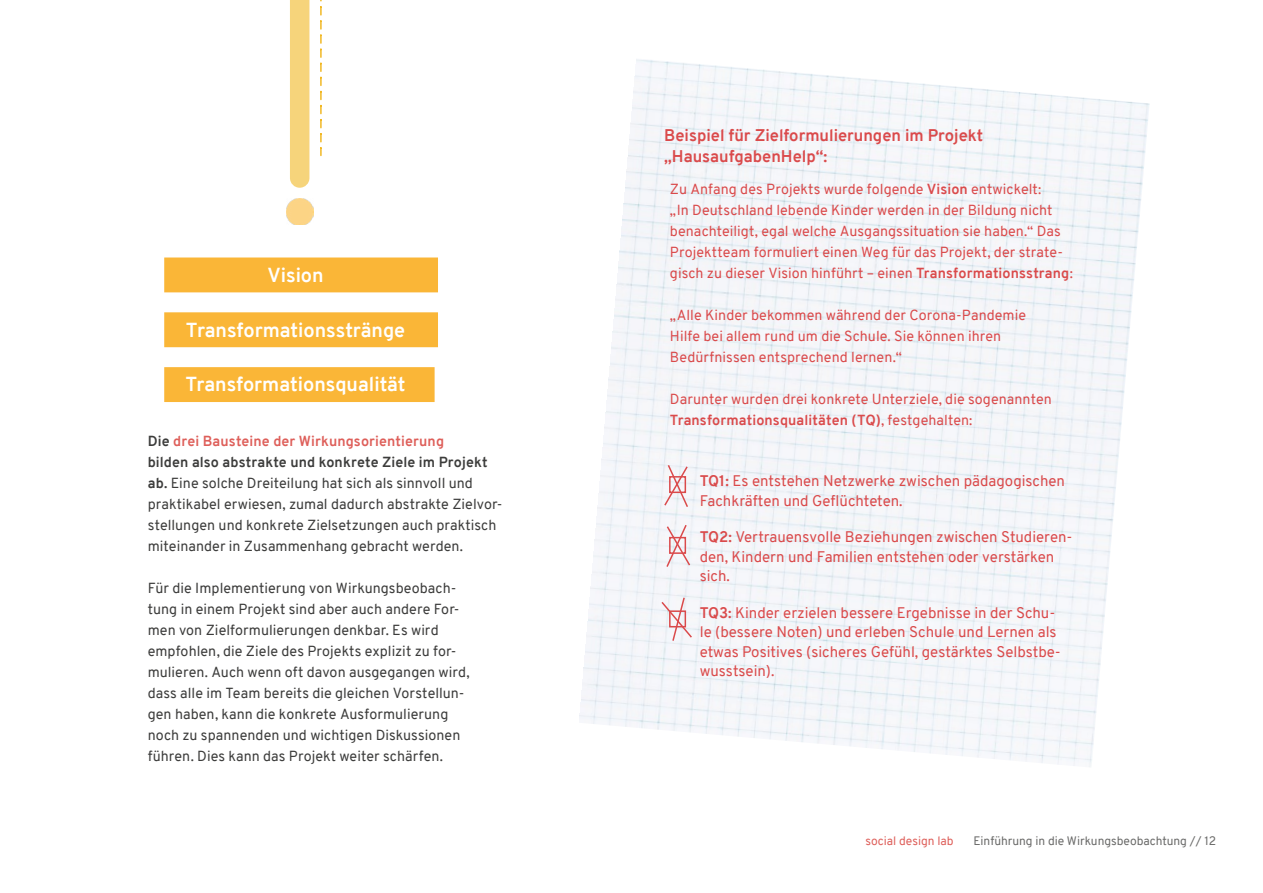
<style>
.page{position:relative;width:1263px;height:893px;background:#fff}
.page>*{position:absolute;margin:0;border:0;box-sizing:border-box;transform-origin:0 0}
.t1{font:700 19.8px "Overpass";color:#fff}
.t2{font:700 16.5px/21px "Overpass";color:#da4a4b}
.t3{font:15px/19.5px "Overpass";color:#da4a4b}
.t4{font:14.25px/21px "Overpass";letter-spacing:.005em;color:#3c3c3b}
.t5{font:14.25px/21px "Overpass";letter-spacing:.005em;color:#da4a4b}
.t6{font:12px "Overpass";color:#6b6b6a}
.t7{font:12px "Overpass";color:#de5f5a}
.s1{font-weight:700}
.s2{font-weight:700;color:#de5f5a}
</style>
<div class="page">
<img style="left:579px;top:59px;width:571px;height:708px">
<img style="left:287px;top:199px;width:26px;height:26px">
<div style="left:290px;top:0;width:19px;height:188px;background:#f6d47b"></div>
<svg style="left:320px;top:0;width:2px;height:155px"></svg>
<div style="left:164px;top:257px;width:274px;height:35px;background:#fab637"></div>
<div style="left:164px;top:312px;width:274px;height:35px;background:#fab637"></div>
<div style="left:164px;top:367px;width:271px;height:35px;background:#fab637"></div>
<svg style="left:663px;top:463px;width:26px;height:46px"></svg>
<svg style="left:665px;top:523px;width:27px;height:46px"></svg>
<svg style="left:660px;top:596px;width:33px;height:46px"></svg>
<div style="left:669px;top:537px;width:17px;height:17px;border:2px solid #da4a4b"></div>
<div style="left:669px;top:610px;width:17px;height:17px;border:2px solid #da4a4b"></div>
<h1 class="t1" style="left:267px;top:261px;width:58px">Vision</h1>
<h1 class="t1" style="left:186px;top:316px;width:221px">Transformationsstränge</h1>
<h1 class="t1" style="left:185px;top:370px;width:222px">Transformationsqualität</h1>
<p class="t4" style="left:148px;top:430px;width:356px"><span class="s1">Die</span> <span class="s2">drei Bausteine der Wirkungsorientierung<br></span><span class="s1">bilden also abstrakte und konkrete Ziele im Projekt ab.</span> Eine solche Dreiteilung hat sich als sinnvoll und praktikabel erwiesen, zumal dadurch abstrakte Zielvor&shy;stellungen und konkrete Zielsetzungen auch praktisch miteinander in Zusammenhang gebracht werden.</p>
<p class="t4" style="left:148px;top:577px;width:323px">Für die Implementierung von Wirkungsbeobach&shy;tung in einem Projekt sind aber auch andere For&shy;men von Zielformulierungen denkbar. Es wird empfohlen, die Ziele des Projekts explizit zu for&shy;mulieren. Auch wenn oft davon ausgegangen wird, dass alle im Team bereits die gleichen Vorstellun&shy;gen haben, kann die konkrete Ausformulierung noch zu spannenden und wichtigen Diskussionen führen. Dies kann das Projekt weiter schärfen.</p>
<p class="t2" style="left:664px;top:125px;width:321px">Beispiel für Zielformulierungen im Projekt „HausaufgabenHelp“:</p>
<p class="t5" style="left:670px;top:178px;width:404px">Zu Anfang des Projekts wurde folgende <span class="s1">Vision</span> entwickelt:<br>„In Deutschland lebende Kinder werden in der Bildung nicht benachteiligt, egal welche Ausgangssituation sie haben.“ Das Projektteam formuliert einen Weg für das Projekt, der strate&shy;gisch zu dieser Vision hinführt – einen <span class="s1">Transformationsstrang</span>:</p>
<p class="t5" style="left:670px;top:304px;width:358px">„Alle Kinder bekommen während der Corona-Pandemie<br>Hilfe bei allem rund um die Schule. Sie können ihren<br>Bedürfnissen entsprechend lernen.“</p>
<p class="t5" style="left:670px;top:388px;width:383px">Darunter wurden drei konkrete Unterziele, die sogenannten<br><span class="s1">Transformationsqualitäten (TQ)</span>, festgehalten:</p>
<p class="t3" style="left:700px;top:471px;width:367px"><span class="s1">TQ1:</span> Es entstehen Netzwerke zwischen pädagogischen<br>Fachkräften und Geflüchteten.</p>
<p class="t3" style="left:700px;top:527px;width:374px"><span class="s1">TQ2:</span> Vertrauensvolle Beziehungen zwischen Studieren&shy;den, Kindern und Familien entstehen oder verstärken sich.</p>
<p class="t3" style="left:700px;top:603px;width:363px"><span class="s1">TQ3:</span> Kinder erzielen bessere Ergebnisse in der Schu&shy;le (bessere Noten) und erleben Schule und Lernen als etwas Positives (sicheres Gefühl, gestärktes Selbstbe&shy;wusstsein).</p>
<p class="t7" style="left:865px;top:832px;width:90px">social design lab</p>
<p class="t6" style="left:973px;top:832px;width:244px">Einführung in die Wirkungsbeobachtung // 12</p>
</div>
